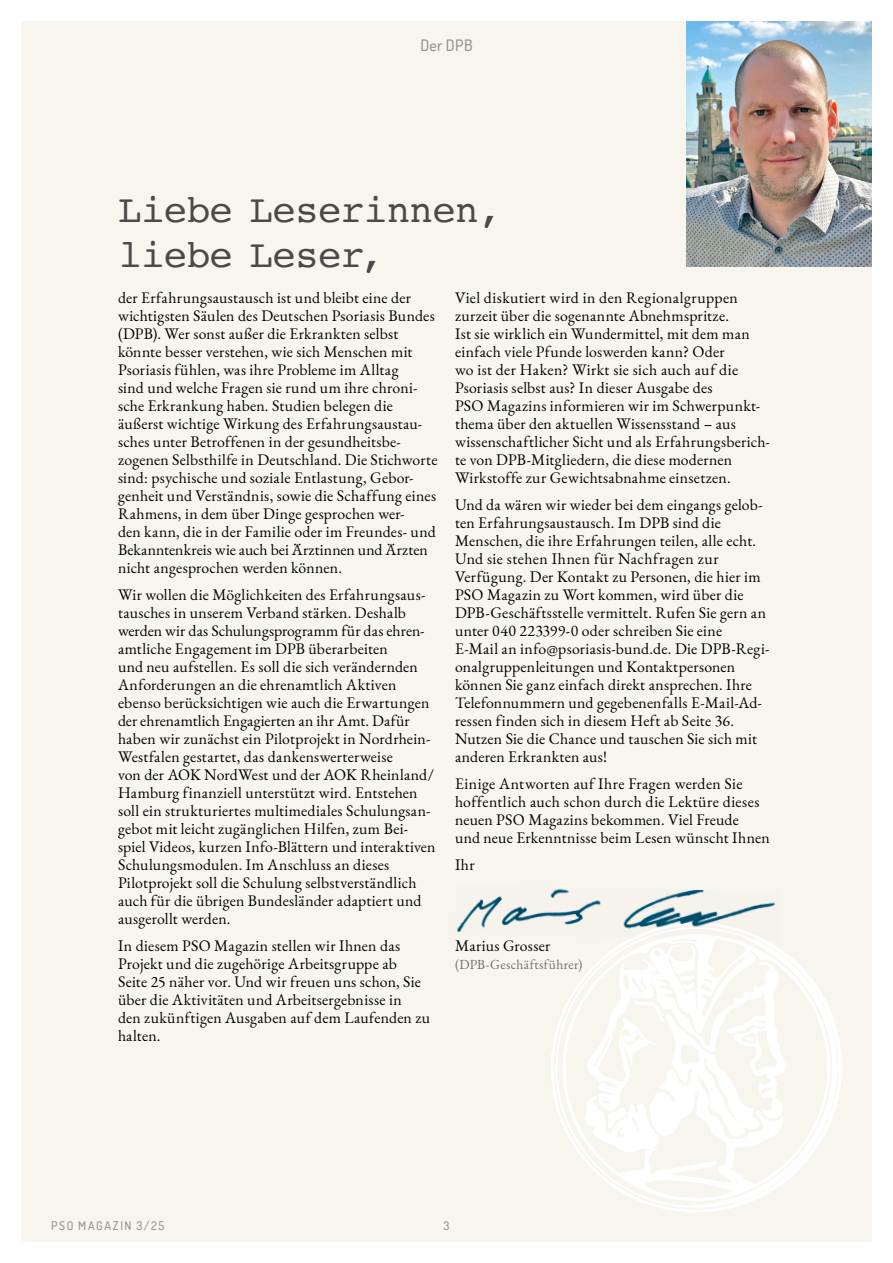
<style>
.page{position:relative;width:893px;height:1263px;background:#fff}
.page>*{position:absolute;margin:0;border:0;box-sizing:border-box;transform-origin:0 0}
.t1{font:39px/45px "Courier";letter-spacing:-.015em;color:#4a4a49}
.t2{font:15.75px/18px "EB Garamond";letter-spacing:.015em;color:#000}
.t3{font:500 15.75px "Dosis";letter-spacing:.015em;color:#929292}
.t4{font:13.5px "EB Garamond";letter-spacing:.025em;color:#706f6f}
.t5{font:500 12px "Dosis";letter-spacing:.14em;color:#929292}
</style>
<div class="page">
<div style="left:21px;top:21px;width:851px;height:1221px;background:#f8f5ef"></div>
<svg style="left:551px;top:1036px;width:291px;height:176px"></svg>
<svg style="left:555px;top:1011px;width:283px;height:197px"></svg>
<svg style="left:563px;top:940px;width:267px;height:261px"></svg>
<svg style="left:584px;top:1096px;width:75px;height:57px"></svg>
<svg style="left:634px;top:1001px;width:30px;height:22px"></svg>
<svg style="left:679px;top:974px;width:16px;height:16px"></svg>
<svg style="left:745px;top:1036px;width:10px;height:5px"></svg>
<img style="left:457px;top:888px;width:318px;height:52px">
<img style="left:687px;top:21px;width:185px;height:245px">
<p class="t3" style="left:420px;top:35px;width:54px">Der DPB</p>
<h1 class="t1" style="left:118px;top:186px;width:384px">Liebe Leserinnen, liebe Leser,</h1>
<p class="t2" style="left:118px;top:289px;width:321px">der Erfahrungsaustausch ist und bleibt eine der wichtigsten Säulen des Deutschen Psoriasis Bundes (DPB). Wer sonst außer die Erkrankten selbst könnte besser verstehen, wie sich Menschen mit Psoriasis fühlen, was ihre Probleme im Alltag<br>sind und welche Fragen sie rund um ihre chroni&shy;sche Erkrankung haben. Studien belegen die äußerst wichtige Wirkung des Erfahrungsaustau&shy;sches unter Betroffenen in der gesundheitsbe&shy;zogenen Selbsthilfe in Deutschland. Die Stichworte sind: psychische und soziale Entlastung, Gebor&shy;genheit und Verständnis, sowie die Schaffung eines Rahmens, in dem über Dinge gesprochen wer-<br>den kann, die in der Familie oder im Freundes- und Bekanntenkreis wie auch bei Ärztinnen und Ärzten nicht angesprochen werden können.</p>
<p class="t2" style="left:118px;top:586px;width:319px">Wir wollen die Möglichkeiten des Erfahrungsaus&shy;tausches in unserem Verband stärken. Deshalb werden wir das Schulungsprogramm für das ehren&shy;amtliche Engagement im DPB überarbeiten<br>und neu aufstellen. Es soll die sich verändernden Anforderungen an die ehrenamtlich Aktiven ebenso berücksichtigen wie auch die Erwartungen der ehrenamtlich Engagierten an ihr Amt. Dafür haben wir zunächst ein Pilotprojekt in Nordrhein-Westfalen gestartet, das dankenswerterweise<br>von der AOK NordWest und der AOK Rheinland/ Hamburg finanziell unterstützt wird. Entstehen soll ein strukturiertes multimediales Schulungsan&shy;gebot mit leicht zugänglichen Hilfen, zum Bei&shy;spiel Videos, kurzen Info-Blättern und interaktiven Schulungsmodulen. Im Anschluss an dieses Pilotprojekt soll die Schulung selbstverständlich auch für die übrigen Bundesländer adaptiert und ausgerollt werden.</p>
<p class="t2" style="left:118px;top:937px;width:314px">In diesem PSO Magazin stellen wir Ihnen das Projekt und die zugehörige Arbeitsgruppe ab Seite 25 näher vor. Und wir freuen uns schon, Sie über die Aktivitäten und Arbeitsergebnisse in<br>den zukünftigen Ausgaben auf dem Laufenden zu halten.</p>
<p class="t2" style="left:455px;top:289px;width:316px">Viel diskutiert wird in den Regionalgruppen zurzeit über die sogenannte Abnehmspritze.<br>Ist sie wirklich ein Wundermittel, mit dem man einfach viele Pfunde loswerden kann? Oder<br>wo ist der Haken? Wirkt sie sich auch auf die Psoriasis selbst aus? In dieser Ausgabe des<br>PSO Magazins informieren wir im Schwerpunkt&shy;thema über den aktuellen Wissensstand – aus wissenschaftlicher Sicht und als Erfahrungsberich&shy;te von DPB-Mitgliedern, die diese modernen Wirkstoffe zur Gewichtsabnahme einsetzen.</p>
<p class="t2" style="left:455px;top:496px;width:316px">Und da wären wir wieder bei dem eingangs gelob&shy;ten Erfahrungsaustausch. Im DPB sind die Menschen, die ihre Erfahrungen teilen, alle echt.<br>Und sie stehen Ihnen für Nachfragen zur Verfügung. Der Kontakt zu Personen, die hier im PSO Magazin zu Wort kommen, wird über die DPB-Geschäftsstelle vermittelt. Rufen Sie gern an unter 040 223399-0 oder schreiben Sie eine<br>E-Mail an info@psoriasis-bund.de. Die DPB-Regi&shy;onalgruppenleitungen und Kontaktpersonen können Sie ganz einfach direkt ansprechen. Ihre Telefonnummern und gegebenenfalls E-Mail-Ad&shy;ressen finden sich in diesem Heft ab Seite 36.<br>Nutzen Sie die Chance und tauschen Sie sich mit anderen Erkrankten aus!</p>
<p class="t2" style="left:455px;top:775px;width:316px">Einige Antworten auf Ihre Fragen werden Sie hoffentlich auch schon durch die Lektüre dieses neuen PSO Magazins bekommen. Viel Freude<br>und neue Erkenntnisse beim Lesen wünscht Ihnen</p>
<p class="t2" style="left:455px;top:856px;width:21px">Ihr</p>
<p class="t2" style="left:455px;top:937px;width:97px">Marius Grosser</p>
<p class="t4" style="left:455px;top:956px;width:129px">(DPB-Geschäftsführer)</p>
<p class="t5" style="left:51px;top:1218px;width:115px">PSO MAGAZIN 3/25</p>
<p class="t5" style="left:443px;top:1218px;width:7px">3</p>
</div>
